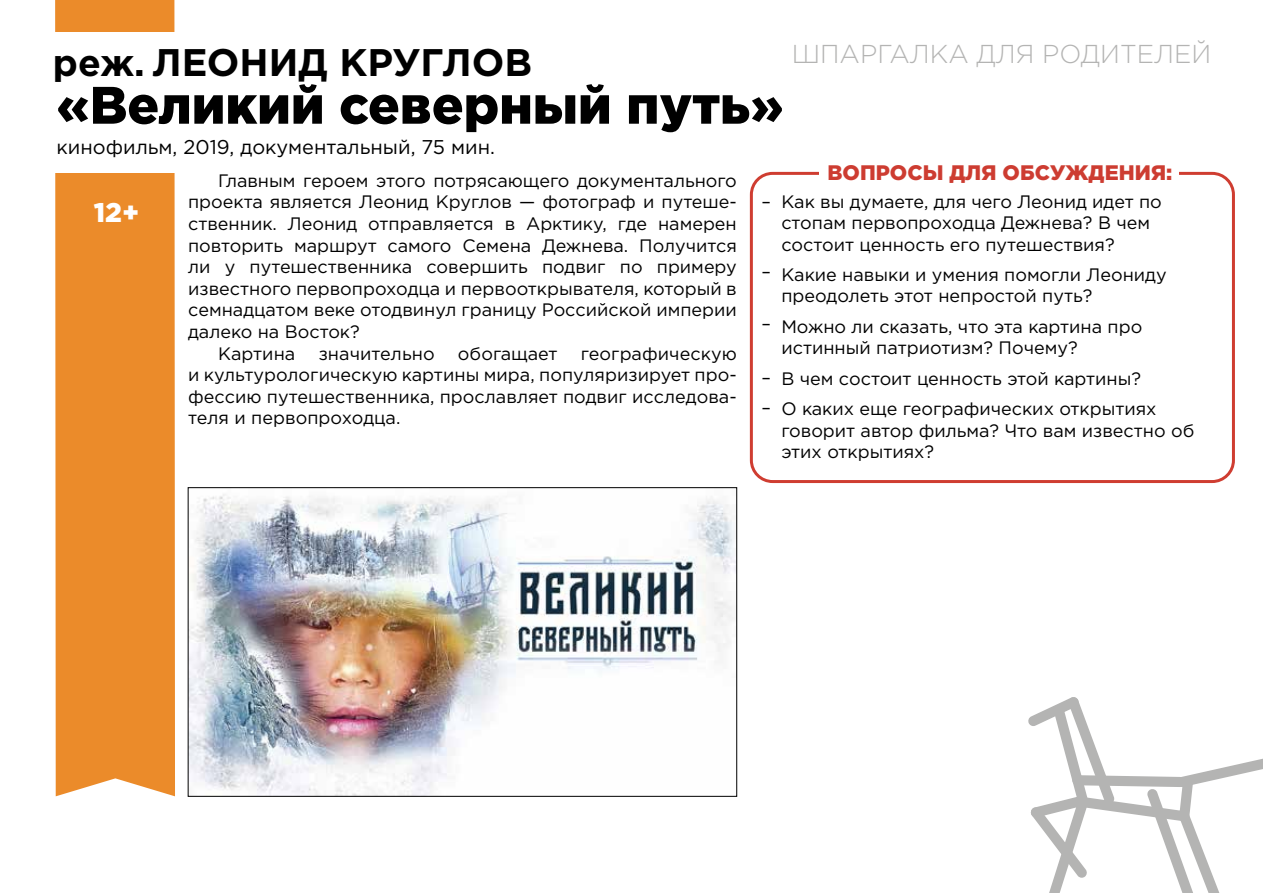
<style>
.page{position:relative;width:1263px;height:893px;background:#fff}
.page>*{position:absolute;margin:0;border:0;box-sizing:border-box;transform-origin:0 0}
.t1{font:900 52.65px "Gotham Pro";color:#000}
.t2{font:700 38.4px "Gotham Pro";color:#000}
.t3{font:900 27px "Gotham Pro";color:#fff}
.t4{font:300 25.8px "Gotham Pro";color:#b4b4b3}
.t5{font:900 21px "Gotham Pro";color:#cd3c31}
.t6{font:19.95px "Gotham Pro";color:#000}
.t7{font:18px/21.6px "Gotham Pro";color:#000}
.s1{font-size:37.2px}
</style>
<div class="page">
<div style="left:750px;top:172px;width:485px;height:311px;border:3px solid #cf3d31;border-radius:21px"></div>
<div style="left:820px;top:157px;width:359px;height:34px;background:#fff"></div>
<div style="left:55px;top:0;width:120px;height:796px;background:#eb8b2a"></div>
<div style="left:55px;top:32px;width:122px;height:140px;background:#fff"></div>
<svg style="left:1028px;top:697px;width:235px;height:196px"></svg>
<img style="left:190px;top:494px;width:545px;height:300px">
<h2 class="t2" style="left:53px;top:40px;width:481px"><span class="s1">реж.</span> ЛЕОНИД КРУГЛОВ</h2>
<h1 class="t1" style="left:57px;top:75px;width:728px">«Великий северный путь»</h1>
<p class="t6" style="left:57px;top:136px;width:440px">кинофильм, 2019, документальный, 75 мин.</p>
<h3 class="t4" style="left:792px;top:40px;width:421px">ШПАРГАЛКА ДЛЯ РОДИТЕЛЕЙ</h3>
<h3 class="t3" style="left:94px;top:197px;width:47px">12+</h3>
<p class="t7" style="left:218px;top:170px;width:520px">Главным героем этого потрясающего документального</p>
<p class="t7" style="left:188px;top:191px;width:550px">проекта является Леонид Круглов — фотограф и путеше-</p>
<p class="t7" style="left:188px;top:213px;width:550px">ственник. Леонид отправляется в Арктику, где намерен</p>
<p class="t7" style="left:188px;top:234px;width:550px">повторить маршрут самого Семена Дежнева. Получится</p>
<p class="t7" style="left:188px;top:256px;width:550px">ли у путешественника совершить подвиг по примеру</p>
<p class="t7" style="left:188px;top:278px;width:550px">известного первопроходца и первооткрывателя, который в</p>
<p class="t7" style="left:188px;top:299px;width:550px">семнадцатом веке отодвинул границу Российской империи</p>
<p class="t7" style="left:188px;top:321px;width:173px">далеко на Восток?</p>
<p class="t7" style="left:218px;top:342px;width:79px">Картина</p>
<p class="t7" style="left:319px;top:342px;width:117px">значительно</p>
<p class="t7" style="left:458px;top:342px;width:101px">обогащает</p>
<p class="t7" style="left:188px;top:342px;width:550px;text-align:justify;text-indent:393px">географическую и культурологическую картины мира, популяризирует про&shy;фессию путешественника, прославляет подвиг исследова&shy;теля и первопроходца.</p>
<p class="t7" style="left:761px;top:191px;width:11px">–</p>
<p class="t7" style="left:761px;top:260px;width:11px">–</p>
<p class="t7" style="left:761px;top:313px;width:11px">–</p>
<p class="t7" style="left:761px;top:362px;width:11px;line-height:30.2px">– –</p>
<p class="t5" style="left:827px;top:160px;width:346px">ВОПРОСЫ ДЛЯ ОБСУЖДЕНИЯ:</p>
<p class="t7" style="left:781px;top:191px;width:382px">Как вы думаете, для чего Леонид идет по стопам первопроходца Дежнева? В чем состоит ценность его путешествия?</p>
<p class="t7" style="left:781px;top:264px;width:387px">Какие навыки и умения помогли Леониду преодолеть этот непростой путь?</p>
<p class="t7" style="left:781px;top:316px;width:362px">Можно ли сказать, что эта картина про истинный патриотизм? Почему?</p>
<p class="t7" style="left:781px;top:363px;width:377px;line-height:30.5px">В чем состоит ценность этой картины?<br>О каких еще географических открытиях</p>
<p class="t7" style="left:781px;top:420px;width:414px">говорит автор фильма? Что вам известно об этих открытиях?</p>
</div>
